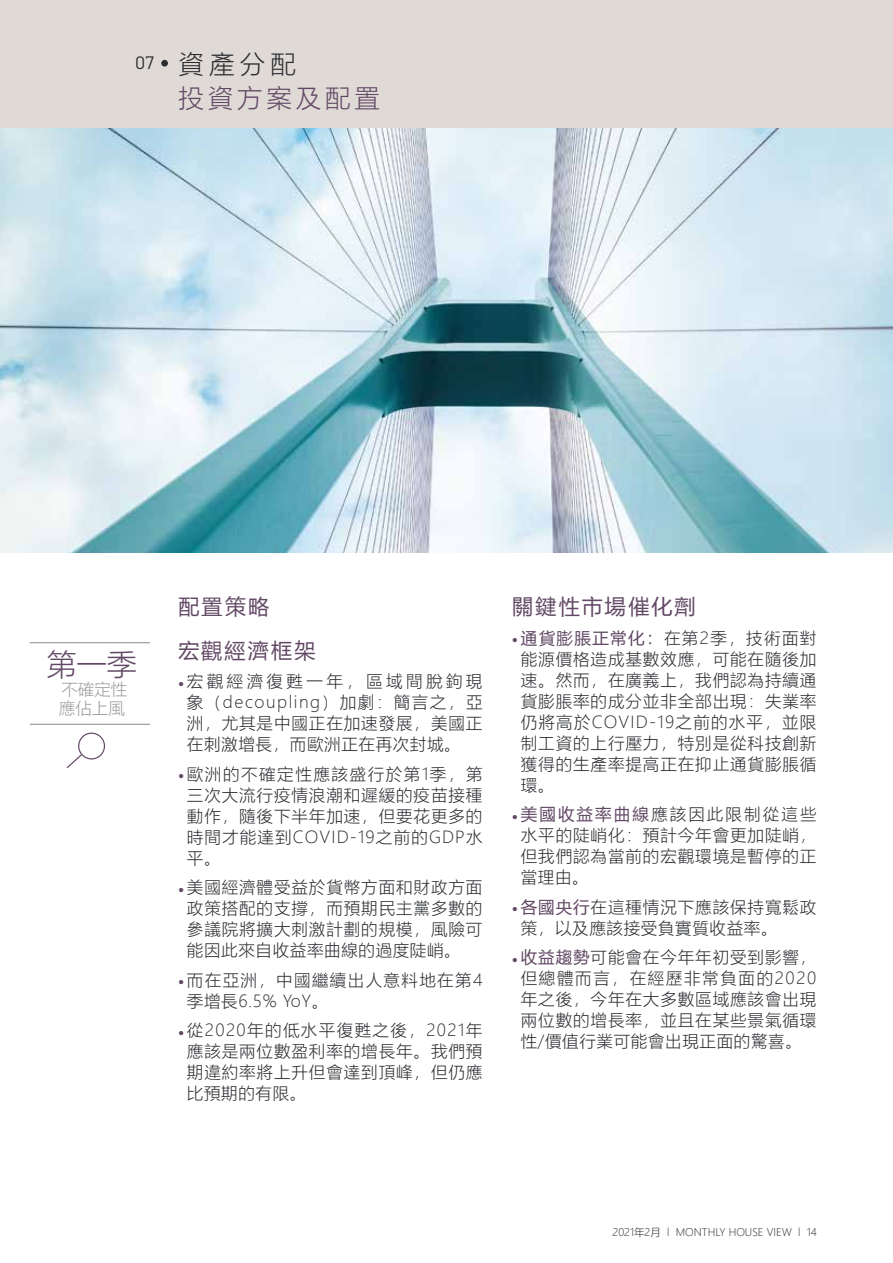
<style>
.page{position:relative;width:893px;height:1263px;background:#fff}
.page>*{position:absolute;margin:0;border:0;box-sizing:border-box;transform-origin:0 0}
.t1{font:300 30px "Microsoft Ya Hei";color:#624865}
.t2{font:300 25.5px/34.2px "Microsoft Ya Hei";letter-spacing:.15em;color:#624865}
.t3{font:21px/43.5px "Microsoft Ya Hei";letter-spacing:.1em;color:#624865}
.t4{font:300 16.5px/21px "Microsoft Ya Hei";letter-spacing:.055em;color:#2a2c30;text-align:justify}
.t5{font:300 16.5px/21px "Microsoft Ya Hei";letter-spacing:.085em;color:#2a2c30}
.t6{font:300 16.5px/19.5px "Microsoft Ya Hei";color:#9d9d9c}
.t7{font:300 10.5px "Microsoft Ya Hei";color:#2a2c30}
.s1{font-family:"Barlow";font-weight:400;font-size:18px;color:#2a2c30}
.s2{color:#2a2c30}
.s3{font-family:"Barlow";font-weight:400;font-size:18px;color:#624865}
.s4{font-weight:400;color:#624865}
</style>
<div class="page">
<img style="left:0;top:128px;width:893px;height:425px">
<hr style="left:30px;top:642px;width:120px;height:1px;background:#9d9d9c">
<hr style="left:30px;top:724px;width:120px;height:1px;background:#9d9d9c">
<div style="left:78px;top:732px;width:27px;height:27px;border:1px solid #624865;border-radius:50%"></div>
<svg style="left:66px;top:753px;width:17px;height:16px"></svg>
<div style="left:0;top:0;width:893px;height:128px;background:#dfdad5"></div>
<div style="left:161px;top:60px;width:7px;height:7px;background:#2a2c30;border-radius:50%"></div>
<h2 class="t2" style="left:179px;top:46px;width:203px;text-indent:-43px"><span class="s1">07</span> <span class="s2">資產分配<br></span>投資方案及配置</h2>
<h1 class="t1" style="left:47px;top:644px;width:92px">第一季</h1>
<p class="t6" style="left:59px;top:678px;width:70px">不確定性應佔上風</p>
<p class="t3" style="left:178px;top:584px;width:139px">配置策略<br>宏觀經濟框架</p>
<p class="t4" style="left:187px;top:670px;width:297px;text-indent:-9px"><span class="s3">•</span>宏觀經濟復甦一年，區域間脫鉤現象（decoupling）加劇：簡言之，亞洲，尤其是中國正在加速發展，美國正在刺激增長，而歐洲正在再次封城。</p>
<p class="t4" style="left:187px;top:763px;width:297px;text-indent:-9px"><span class="s3">•</span>歐洲的不確定性應該盛行於第1季，第三次大流行疫情浪潮和遲緩的疫苗接種動作，隨後下半年加速，但要花更多的時間才能達到COVID-19之前的GDP水平。</p>
<p class="t4" style="left:187px;top:876px;width:297px;text-indent:-9px"><span class="s3">•</span> 美國經濟體受益於貨幣方面和財政方面政策搭配的支撐，而預期民主黨多數的參議院將擴大刺激計劃的規模，風險可能因此來自收益率曲線的過度陡峭。</p>
<p class="t5" style="left:187px;top:969px;width:297px;text-indent:-9px"><span class="s3">•</span>而在亞洲，中國繼續出人意料地在第4季增長6.5% YoY。</p>
<p class="t4" style="left:187px;top:1019px;width:297px;text-indent:-9px"><span class="s3">•</span>從2020年的低水平復甦之後，2021年應該是兩位數盈利率的增長年。我們預期違約率將上升但會達到頂峰，但仍應比預期的有限。</p>
<p class="t3" style="left:512px;top:584px;width:185px">關鍵性市場催化劑</p>
<p class="t4" style="left:521px;top:627px;width:297px;text-indent:-9px"><span class="s3">•</span><span class="s4">通貨膨脹正常化：</span>在第2季，技術面對能源價格造成基數效應，可能在隨後加速。然而，在廣義上，我們認為持續通貨膨脹率的成分並非全部出現：失業率仍將高於COVID-19之前的水平，並限制工資的上行壓力，特別是從科技創新獲得的生產率提高正在抑止通貨膨脹循環。</p>
<p class="t4" style="left:521px;top:803px;width:297px;text-indent:-9px"><span class="s3">•</span><span class="s4">美國收益率曲線</span>應該因此限制從這些水平的陡峭化：預計今年會更加陡峭，但我們認為當前的宏觀環境是暫停的正當理由。</p>
<p class="t4" style="left:521px;top:896px;width:297px;text-indent:-9px"><span class="s3">•</span> <span class="s4">各國央行</span>在這種情況下應該保持寬鬆政策，以及應該接受負實質收益率。</p>
<p class="t4" style="left:512px;top:946px;width:306px;text-align:center"><span class="s3">•</span> <span class="s4">收益趨勢</span>可能會在今年年初受到影響，但總體而言，在經歷非常負面的2020年之後，今年在大多數區域應該會出現兩位數的增長率，並且在某些景氣循環性/價值行業可能會出現正面的驚喜。</p>
<p class="t7" style="left:613px;top:1225px;width:206px">2021年2月 l MONTHLY HOUSE VIEW l 14</p>
</div>
